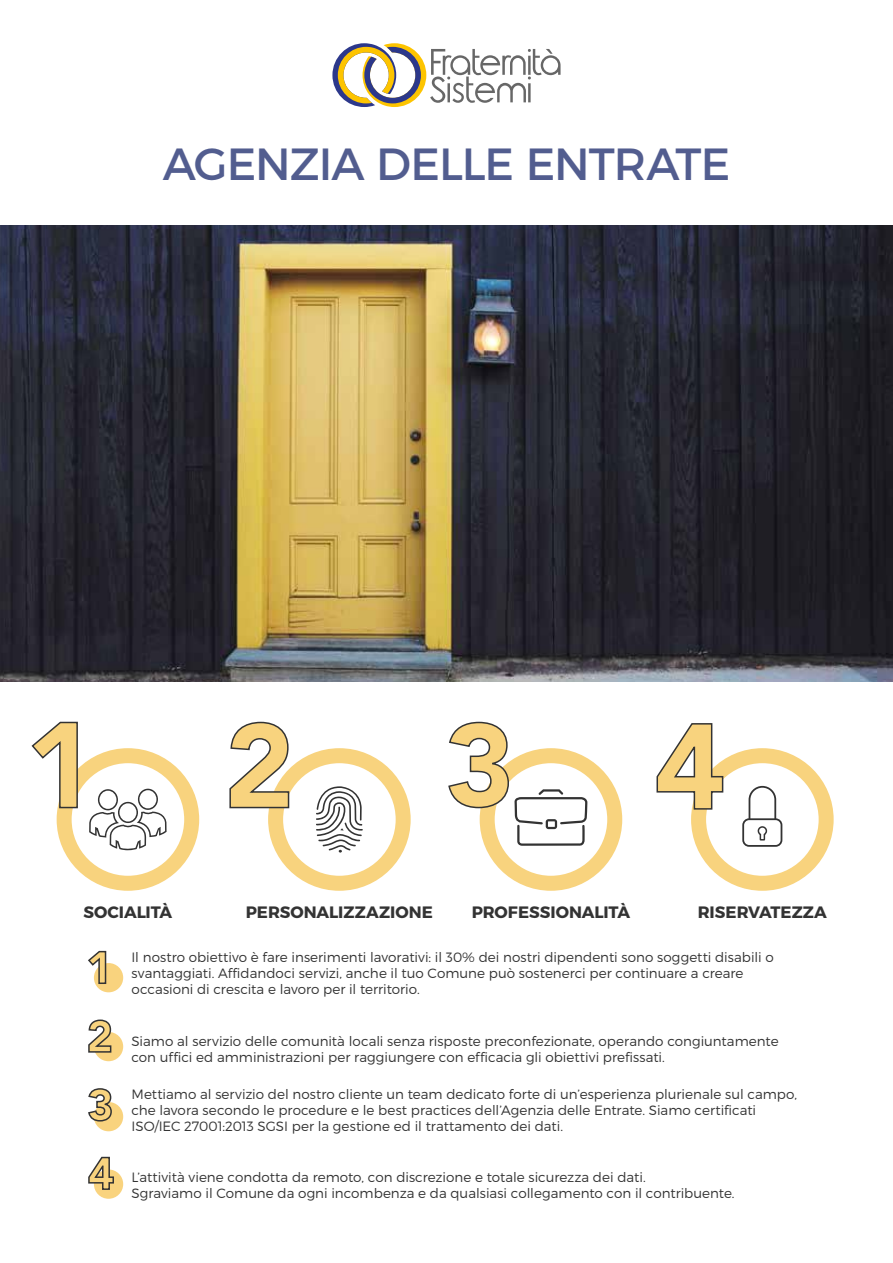
<style>
.page{position:relative;width:893px;height:1263px;background:#fff}
.page>*{position:absolute;margin:0;border:0;box-sizing:border-box;transform-origin:0 0}
.t1{font:45px "Montserrat";letter-spacing:-.025em;color:#525d8f}
.t2{font:700 16.5px "Montserrat";letter-spacing:-.005em;color:#333}
.t3{font:300 13.5px/16.2px "Montserrat";color:#333}
</style>
<div class="page">
<svg style="left:448px;top:721px;width:174px;height:170px"></svg>
<svg style="left:332px;top:43px;width:229px;height:64px"></svg>
<img style="left:0;top:225px;width:893px;height:457px">
<svg style="left:31px;top:721px;width:168px;height:170px"></svg>
<svg style="left:229px;top:721px;width:182px;height:170px"></svg>
<div style="left:94px;top:963px;width:29px;height:29px;background:#f9d37e;border-radius:50%"></div>
<div style="left:94px;top:1032px;width:29px;height:29px;background:#f9d37e;border-radius:50%"></div>
<div style="left:94px;top:1102px;width:29px;height:29px;background:#f9d37e;border-radius:50%"></div>
<div style="left:94px;top:1169px;width:29px;height:30px;background:#f9d37e;border-radius:50%"></div>
<svg style="left:656px;top:723px;width:178px;height:168px"></svg>
<svg style="left:88px;top:950px;width:19px;height:35px"></svg>
<svg style="left:88px;top:1088px;width:25px;height:34px"></svg>
<svg style="left:88px;top:1156px;width:27px;height:35px"></svg>
<svg style="left:88px;top:1019px;width:24px;height:34px"></svg>
<h1 class="t1" style="left:163px;top:137px;width:569px">AGENZIA DELLE ENTRATE</h1>
<p class="t2" style="left:84px;top:901px;width:90px">SOCIALITÀ</p>
<p class="t2" style="left:246px;top:901px;width:189px">PERSONALIZZAZIONE</p>
<p class="t2" style="left:472px;top:901px;width:160px">PROFESSIONALITÀ</p>
<p class="t2" style="left:698px;top:901px;width:131px">RISERVATEZZA</p>
<p class="t3" style="left:131px;top:948px;width:644px">Il nostro obiettivo è fare inserimenti lavorativi: il 30% dei nostri dipendenti sono soggetti disabili o svantaggiati. Affidandoci servizi, anche il tuo Comune può sostenerci per continuare a creare occasioni di crescita e lavoro per il territorio.</p>
<p class="t3" style="left:131px;top:1033px;width:649px">Siamo al servizio delle comunità locali senza risposte preconfezionate, operando congiuntamente con uffici ed amministrazioni per raggiungere con efficacia gli obiettivi prefissati.</p>
<p class="t3" style="left:131px;top:1086px;width:667px">Mettiamo al servizio del nostro cliente un team dedicato forte di un’esperienza plurienale sul campo, che lavora secondo le procedure e le best practices dell’Agenzia delle Entrate. Siamo certificati<br>ISO/IEC 27001:2013 SGSI per la gestione ed il trattamento dei dati.</p>
<p class="t3" style="left:131px;top:1168px;width:605px">L’attività viene condotta da remoto, con discrezione e totale sicurezza dei dati.<br>Sgraviamo il Comune da ogni incombenza e da qualsiasi collegamento con il contribuente.</p>
</div>
